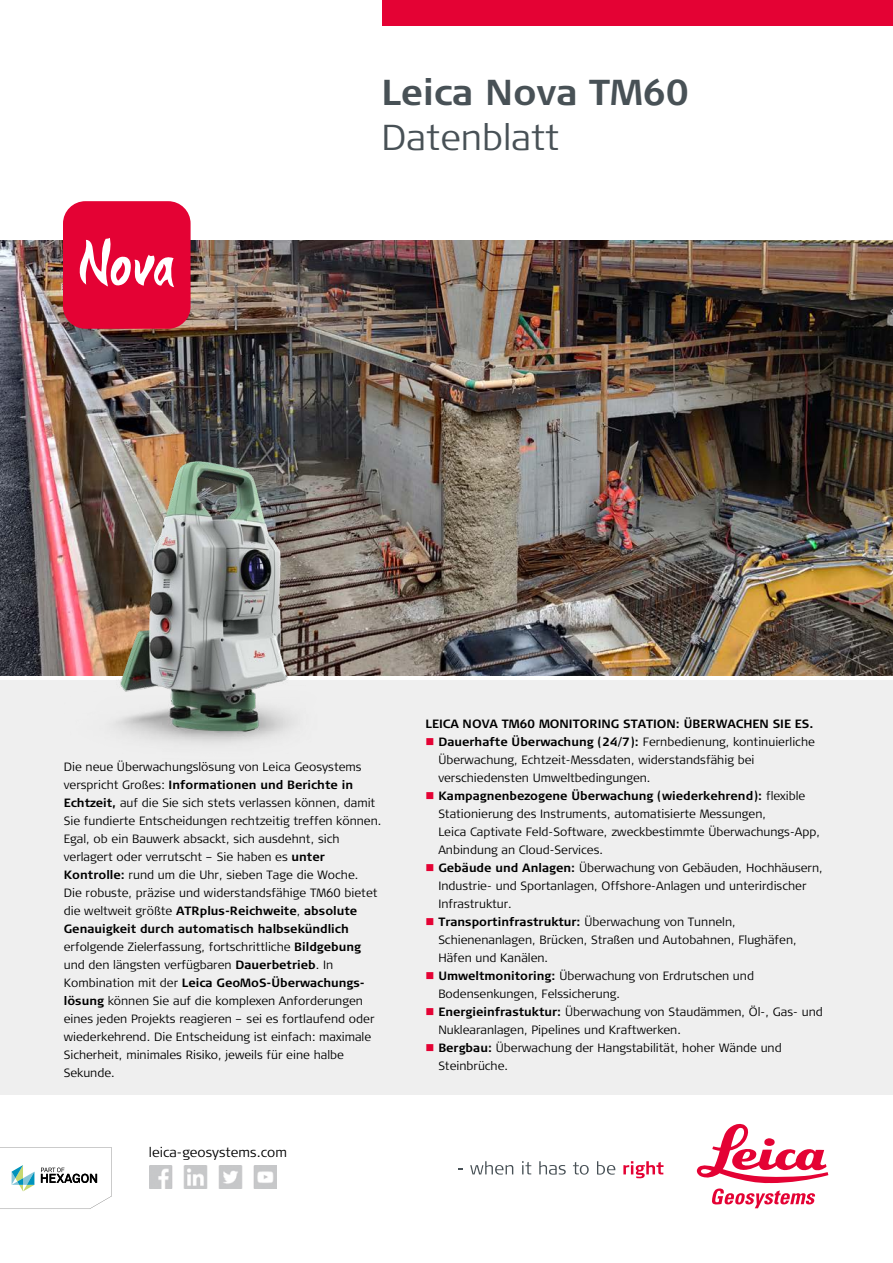
<style>
.page{position:relative;width:893px;height:1263px;background:#fff}
.page>*{position:absolute;margin:0;border:0;box-sizing:border-box;transform-origin:0 0}
.t1{font:700 36px "Signa Column";color:#485156}
.t2{font:300 36px "Signa Column";color:#485156}
.t3{font:300 13.5px "Signa Column";color:#000}
.t4{font:300 12px/18px "Signa Column";color:#000}
.t5{font:700 12px "Signa Column";color:#000}
.s1{font-weight:700}
.s2{color:#e40234}
</style>
<div class="page">
<img style="left:0;top:240px;width:893px;height:435px">
<div style="left:0;top:680px;width:893px;height:414px;background:#efefef"></div>
<div style="left:383px;top:0;width:510px;height:26px;background:#e40234"></div>
<svg style="left:0;top:1147px;width:112px;height:62px"></svg>
<svg style="left:470px;top:1161px;width:43px;height:14px"></svg>
<svg style="left:522px;top:1161px;width:9px;height:13px"></svg>
<svg style="left:539px;top:1161px;width:27px;height:13px"></svg>
<svg style="left:573px;top:1162px;width:16px;height:13px"></svg>
<svg style="left:597px;top:1161px;width:18px;height:14px"></svg>
<svg style="left:623px;top:1161px;width:40px;height:17px"></svg>
<svg style="left:697px;top:1123px;width:131px;height:85px"></svg>
<img style="left:12px;top:431px;width:403px;height:313px">
<div style="left:63px;top:201px;width:128px;height:128px;background:#e40234;border-radius:22px"></div>
<svg style="left:79px;top:238px;width:95px;height:49px"></svg>
<img style="left:149px;top:1165px;width:128px;height:24px">
<h1 class="t1" style="left:381px;top:69px;width:309px">Leica Nova TM60</h1>
<h1 class="t2" style="left:381px;top:114px;width:180px">Datenblatt</h1>
<p class="t4" style="left:64px;top:758px;width:319px">Die neue Überwachungslösung von Leica Geosystems verspricht Großes: <span class="s1">Informationen und Berichte in Echtzeit,</span> auf die Sie sich stets verlassen können, damit Sie fundierte Entscheidungen rechtzeitig treffen können.<br>Egal, ob ein Bauwerk absackt, sich ausdehnt, sich verlagert oder verrutscht – Sie haben es <span class="s1">unter Kontrolle:</span> rund um die Uhr, sieben Tage die Woche.<br>Die robuste, präzise und widerstandsfähige TM60 bietet die weltweit größte <span class="s1">ATRplus-Reichweite</span>, <span class="s1">absolute Genauigkeit durch automatisch halbsekündlich </span>erfolgende Zielerfassung, fortschrittliche <span class="s1">Bildgebung </span>und den längsten verfügbaren <span class="s1">Dauerbetrieb</span>. In Kombination mit der <span class="s1">Leica GeoMoS-Überwachungs&shy;lösung</span> können Sie auf die komplexen Anforderungen eines jeden Projekts reagieren – sei es fortlaufend oder wiederkehrend. Die Entscheidung ist einfach: maximale Sicherheit, minimales Risiko, jeweils für eine halbe Sekunde.</p>
<p class="t3" style="left:149px;top:1144px;width:140px">leica-geosystems.com</p>
<p class="t5" style="left:426px;top:716px;width:389px">LEICA NOVA TM60 MONITORING STATION: ÜBERWACHEN SIE ES.</p>
<p class="t4" style="left:438px;top:733px;width:378px;text-indent:-13px"><span class="s2">■</span> <span class="s1">Dauerhafte Überwachung (24/7):</span> Fernbedienung, kontinuierliche<br>Überwachung, Echtzeit-Messdaten, widerstandsfähig bei verschiedensten Umweltbedingungen.</p>
<p class="t4" style="left:438px;top:787px;width:383px;text-indent:-13px"><span class="s2">■</span> <span class="s1">Kampagnenbezogene Überwachung (wiederkehrend):</span> flexible Stationierung des Instruments, automatisierte Messungen,<br>Leica Captivate Feld-Software, zweckbestimmte Überwachungs-App, Anbindung an Cloud-Services.</p>
<p class="t4" style="left:438px;top:859px;width:386px;text-indent:-13px"><span class="s2">■</span> <span class="s1">Gebäude und Anlagen:</span> Überwachung von Gebäuden, Hochhäusern,<br>Industrie- und Sportanlagen, Offshore-Anlagen und unterirdischer<br>Infrastruktur.</p>
<p class="t4" style="left:438px;top:913px;width:360px;text-indent:-13px"><span class="s2">■</span> <span class="s1">Transportinfrastruktur:</span> Überwachung von Tunneln,<br>Schienenanlagen, Brücken, Straßen und Autobahnen, Flughäfen,<br>Häfen und Kanälen.</p>
<p class="t4" style="left:438px;top:967px;width:317px;text-indent:-13px"><span class="s2">■</span> <span class="s1">Umweltmonitoring:</span> Überwachung von Erdrutschen und<br>Bodensenkungen, Felssicherung.</p>
<p class="t4" style="left:438px;top:1003px;width:386px;text-indent:-13px"><span class="s2">■</span> <span class="s1">Energieinfrastuktur:</span> Überwachung von Staudämmen, Öl-, Gas- und<br>Nuklearanlagen, Pipelines und Kraftwerken.</p>
<p class="t4" style="left:438px;top:1039px;width:345px;text-indent:-13px"><span class="s2">■</span> <span class="s1">Bergbau:</span> Überwachung der Hangstabilität, hoher Wände und<br>Steinbrüche.</p>
</div>
